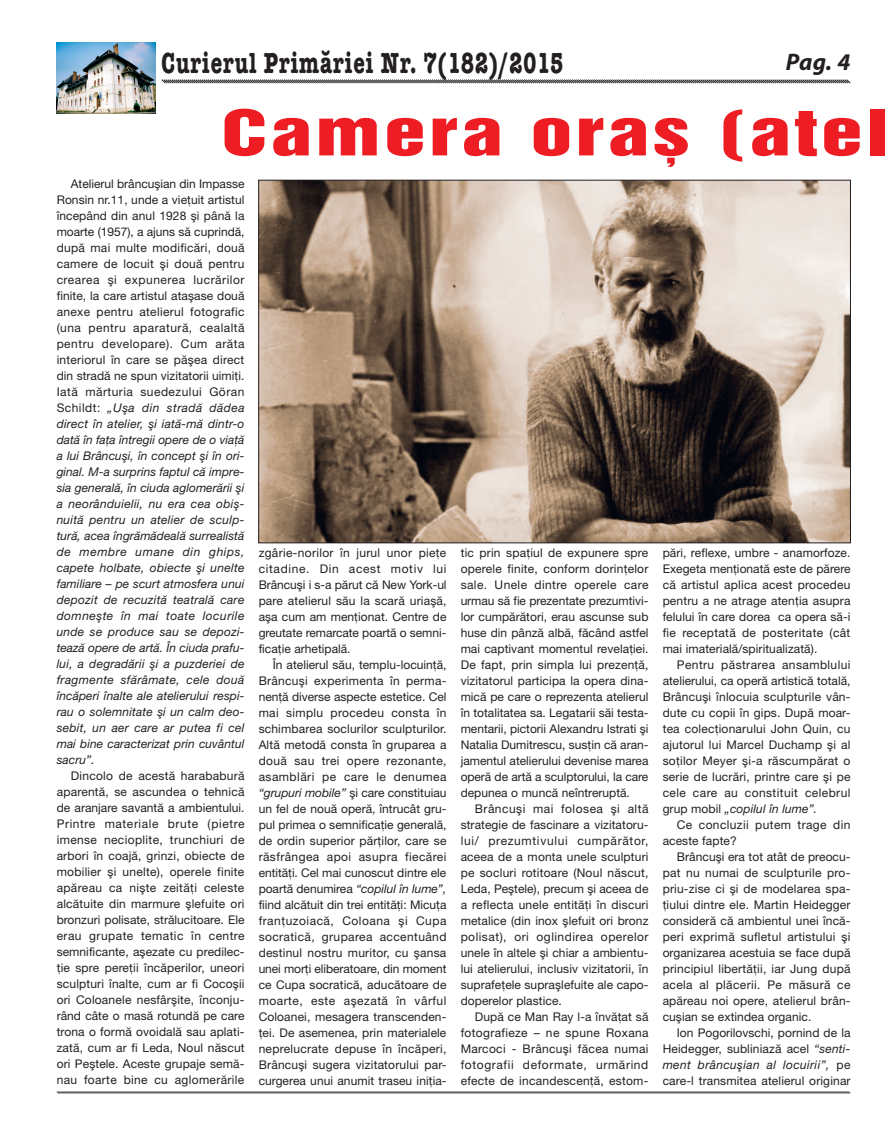
<style>
.page{position:relative;width:893px;height:1134px;background:#fff}
.page>*{position:absolute;margin:0;border:0;box-sizing:border-box;transform-origin:0 0}
.t1{font:57.6px "Helvetica Inserat ROM";letter-spacing:.04em;color:#ee1d23;scale:1.46 1}
.t2{font:700 30px "American Typ Itc DEE";letter-spacing:.05em;color:#231f20;scale:.7 1}
.t3{font:italic 700 24px "Myriad Pro";color:#231f20}
.t4{font:12px/16px "Helvetica Neue ROM";letter-spacing:.01em;color:#231f20;text-align:justify}
.t5{font:italic 12px/16px "Helvetica Neue ROM";letter-spacing:.005em;color:#231f20;text-align:justify}
.t6{font:12px/16px "Helvetica Neue ROM";letter-spacing:.03em;color:#231f20}
.s1{font-style:normal}
.s2{font-style:italic}
</style>
<div class="page">
<svg style="left:161px;top:79px;width:690px;height:5px;background:#939191"></svg>
<img style="left:57px;top:43px;width:99px;height:71px">
<svg style="left:56px;top:1091px;width:795px;height:3px;background:#949496"></svg>
<img style="left:260px;top:182px;width:589px;height:359px">
<h2 class="t2" style="left:162px;top:46px;width:576px">Curierul Primăriei Nr. 7(182)/2015</h2>
<h3 class="t3" style="left:786px;top:46px;width:66px">Pag. 4</h3>
<h1 class="t1" style="left:221px;top:98px;width:459px">Camera oraş (atel</h1>
<p class="t5" style="left:57px;top:176px;width:189px;text-indent:14px"><span class="s1">Atelierul brâncuşian din Impasse Ronsin nr.11, unde a vieţuit artistul începând din anul 1928 şi până la moarte (1957), a ajuns să cuprindă, după mai multe modificări, două camere de locuit şi două pentru crearea şi expunerea lucrărilor finite, la care artistul ataşase două anexe pentru atelierul fotografic (una pentru aparatură, cealaltă pentru developare). Cum arăta interiorul în care se păşea direct din stradă ne spun vizitatorii uimiţi.<br>Iată mărturia suedezului Göran Schildt:</span> „Uşa din stradă dădea direct în atelier, şi iată-mă dintr-o dată în faţa întregii opere de o viaţă a lui Brâncuşi, în concept şi în ori&shy;ginal. M-a surprins faptul că impre&shy;sia generală, în ciuda aglomerării şi a neorânduielii, nu era cea obiş&shy;nuită pentru un atelier de sculp&shy;tură, acea îngrămădeală surrealistă de membre umane din ghips, capete holbate, obiecte şi unelte familiare – pe scurt atmosfera unui depozit de recuzită teatrală care domneşte în mai toate locurile unde se produce sau se depozi&shy;tează opere de artă. În ciuda prafu&shy;lui, a degradării şi a puzderiei de fragmente sfărâmate, cele două încăperi înalte ale atelierului respi&shy;rau o solemnitate şi un calm deo&shy;sebit, un aer care ar putea fi cel mai bine caracterizat prin cuvântul sacru”.</p>
<p class="t4" style="left:57px;top:768px;width:189px;text-indent:14px">Dincolo de acestă harababură aparentă, se ascundea o tehnică de aranjare savantă a ambientului.<br>Printre materiale brute (pietre imense necioplite, trunchiuri de arbori în coajă, grinzi, obiecte de mobilier şi unelte), operele finite apăreau ca nişte zeităţi celeste alcătuite din marmure şlefuite ori bronzuri polisate, strălucitoare. Ele erau grupate tematic în centre semnificante, aşezate cu predilec&shy;ţie spre pereţii încăperilor, uneori sculpturi înalte, cum ar fi Cocoşii ori Coloanele nesfârşite, înconju&shy;rând câte o masă rotundă pe care trona o formă ovoidală sau aplati&shy;zată, cum ar fi Leda, Noul născut ori Peştele. Aceste grupaje semă&shy;nau foarte bine cu aglomerările</p>
<p class="t4" style="left:259px;top:545px;width:189px">zgârie-norilor în jurul unor pieţe citadine. Din acest motiv lui Brâncuşi i s-a părut că New York-ul pare atelierul său la scară uriaşă, aşa cum am menţionat. Centre de greutate remarcate poartă o semni&shy;ficaţie arhetipală.</p>
<p class="t4" style="left:259px;top:657px;width:189px;text-indent:14px">În atelierul său, templu-locuinţă, Brâncuşi experimenta în perma&shy;nenţă diverse aspecte estetice. Cel mai simplu procedeu consta în schimbarea soclurilor sculpturilor.<br>Altă metodă consta în gruparea a două sau trei opere rezonante, asamblări pe care le denumea <span class="s2">“grupuri mobile”</span> şi care constituiau un fel de nouă operă, întrucât gru&shy;pul primea o semnificaţie generală, de ordin superior părţilor, care se răsfrângea apoi asupra fiecărei entităţi. Cel mai cunoscut dintre ele poartă denumirea <span class="s2">“copilul în lume”, </span>fiind alcătuit din trei entităţi: Micuţa franţuzoiacă, Coloana şi Cupa socratică, gruparea accentuând destinul nostru muritor, cu şansa unei morţi eliberatoare, din moment ce Cupa socratică, aducătoare de moarte, este aşezată în vârful Coloanei, mesagera transcenden&shy;ţei. De asemenea, prin materialele neprelucrate depuse în încăperi, Brâncuşi sugera vizitatorului par&shy;curgerea unui anumit traseu iniţia-</p>
<p class="t4" style="left:461px;top:545px;width:189px">tic prin spaţiul de expunere spre operele finite, conform dorinţelor sale. Unele dintre operele care urmau să fie prezentate prezumtivi&shy;lor cumpărători, erau ascunse sub huse din pânză albă, făcând astfel mai captivant momentul revelaţiei.<br>De fapt, prin simpla lui prezenţă, vizitatorul participa la opera dina&shy;mică pe care o reprezenta atelierul în totalitatea sa. Legatarii săi testa&shy;mentarii, pictorii Alexandru Istrati şi Natalia Dumitrescu, susţin că aran&shy;jamentul atelierului devenise marea operă de artă a sculptorului, la care depunea o muncă neîntreruptă.</p>
<p class="t4" style="left:461px;top:801px;width:189px;text-indent:14px">Brâncuşi mai folosea şi altă strategie de fascinare a vizitatoru&shy;lui/ prezumtivului cumpărător, aceea de a monta unele sculpturi pe socluri rotitoare (Noul născut, Leda, Peştele), precum şi aceea de a reflecta unele entităţi în discuri metalice (din inox şlefuit ori bronz polisat), ori oglindirea operelor unele în altele şi chiar a ambientu&shy;lui atelierului, inclusiv vizitatorii, în suprafeţele supraşlefuite ale capo&shy;doperelor plastice.</p>
<p class="t4" style="left:461px;top:1009px;width:189px;text-indent:14px">După ce Man Ray l-a învăţat să fotografieze – ne spune Roxana Marcoci - Brâncuşi făcea numai fotografii deformate, urmărind efecte de incandescenţă, estom-</p>
<p class="t4" style="left:663px;top:545px;width:189px">pări, reflexe, umbre - anamorfoze.<br>Exegeta menţionată este de părere că artistul aplica acest procedeu pentru a ne atrage atenţia asupra felului în care dorea ca opera să-i fie receptată de posteritate (cât mai imaterială/spiritualizată).</p>
<p class="t4" style="left:663px;top:657px;width:189px;text-indent:14px">Pentru păstrarea ansamblului atelierului, ca operă artistică totală, Brâncuşi înlocuia sculpturile vân&shy;dute cu copii în gips. După moar&shy;tea colecţionarului John Quin, cu ajutorul lui Marcel Duchamp şi al soţilor Meyer şi-a răscumpărat o serie de lucrări, printre care şi pe cele care au constituit celebrul grup mobil <span class="s2">„copilul în lume”.</span></p>
<p class="t6" style="left:663px;top:817px;width:189px;text-indent:14px">Ce concluzii putem trage din aceste fapte?</p>
<p class="t4" style="left:663px;top:849px;width:189px;text-indent:14px">Brâncuşi era tot atât de preocu&shy;pat nu numai de sculpturile pro&shy;priu-zise ci şi de modelarea spa&shy;ţiului dintre ele. Martin Heidegger consideră că ambientul unei încă&shy;peri exprimă sufletul artistului şi organizarea acestuia se face după principiul libertăţii, iar Jung după acela al plăcerii. Pe măsură ce apăreau noi opere, atelierul brân&shy;cuşian se extindea organic.</p>
<p class="t4" style="left:663px;top:1025px;width:189px;text-indent:14px">Ion Pogorilovschi, pornind de la Heidegger, subliniază acel <span class="s2">“senti&shy;ment brâncuşian al locuirii”,</span> pe care-l transmitea atelierul originar</p>
</div>
